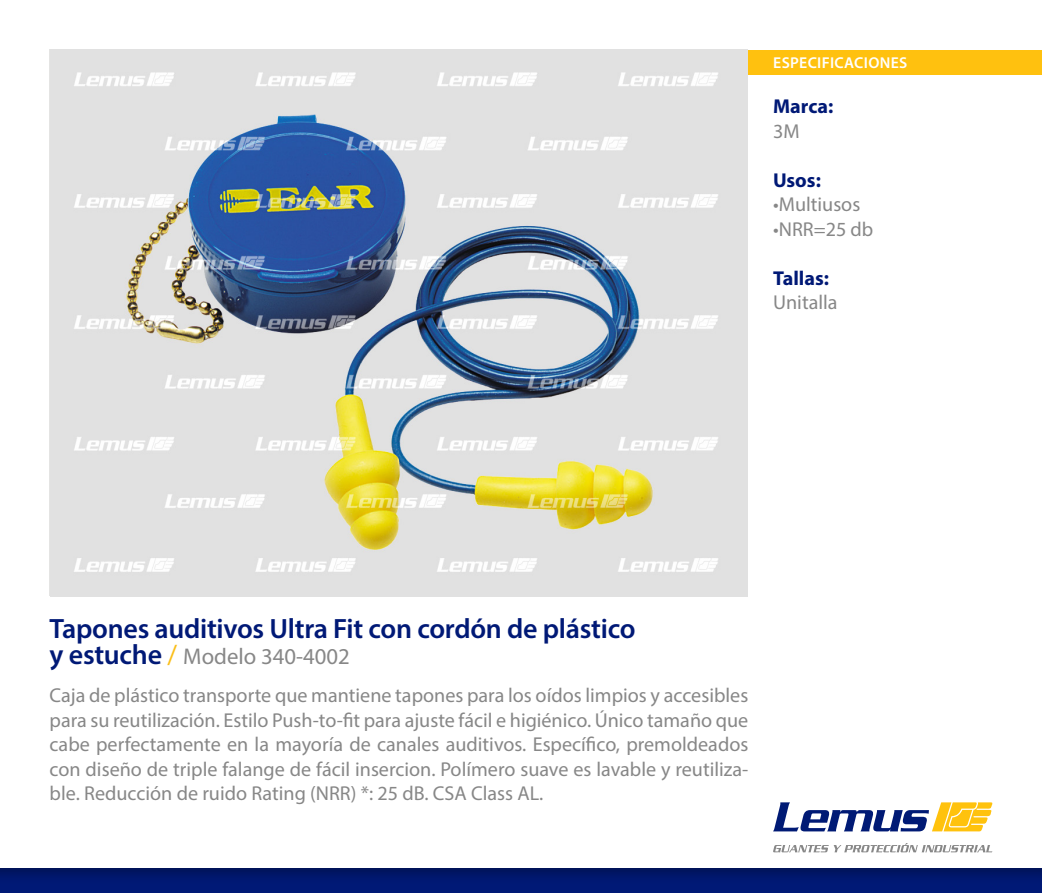
<style>
.page{position:relative;width:1042px;height:893px;background:#fff}
.page>*{position:absolute;margin:0;border:0;box-sizing:border-box;transform-origin:0 0}
.t1{font:600 28px "Myriad Pro";letter-spacing:-.01em;color:#001976}
.t2{font:22.75px "Myriad Pro";color:#878787}
.t3{font:20.12px/24.5px "Myriad Pro";color:#878787;text-align:justify}
.t4{font:700 20.12px "Myriad Pro";color:#001976}
.t5{font:600 15.75px "Myriad Pro";letter-spacing:.02em;color:#fff}
.s1{font-weight:600;font-size:28px;color:#001976}
.s2{font-size:28px;color:#fabe19}
</style>
<div class="page">
<img style="left:50px;top:50px;width:697px;height:546px">
<img style="left:0;top:868px;width:1042px;height:25px">
<div style="left:748px;top:50px;width:294px;height:24px;background:#ffc10f"></div>
<svg style="left:773px;top:802px;width:219px;height:29px"></svg>
<svg style="left:773px;top:843px;width:219px;height:9px"></svg>
<p class="t5" style="left:773px;top:53px;width:136px">ESPECIFICACIONES</p>
<p class="t4" style="left:773px;top:93px;width:62px">Marca:</p>
<p class="t3" style="left:773px;top:118px;width:28px">3M</p>
<p class="t4" style="left:773px;top:167px;width:49px">Usos:</p>
<p class="t3" style="left:773px;top:192px;width:89px">•Multiusos</p>
<p class="t3" style="left:773px;top:216px;width:102px">•NRR=25 db</p>
<p class="t4" style="left:773px;top:265px;width:57px">Tallas:</p>
<p class="t3" style="left:773px;top:290px;width:66px">Unitalla</p>
<h1 class="t1" style="left:50px;top:611px;width:587px">Tapones auditivos Ultra Fit con cordón de plástico</h1>
<p class="t2" style="left:50px;top:643px;width:302px"><span class="s1">y estuche</span> <span class="s2">/</span> Modelo 340-4002</p>
<p class="t3" style="left:50px;top:683px;width:700px">Caja de plástico transporte que mantiene tapones para los oídos limpios y accesibles para su reutilización. Estilo Push-to-fit para ajuste fácil e higiénico. Único tamaño que cabe perfectamente en la mayoría de canales auditivos. Específico, premoldeados con diseño de triple falange de fácil insercion. Polímero suave es lavable y reutiliza&shy;ble. Reducción de ruido Rating (NRR) *: 25 dB. CSA Class AL.</p>
</div>
